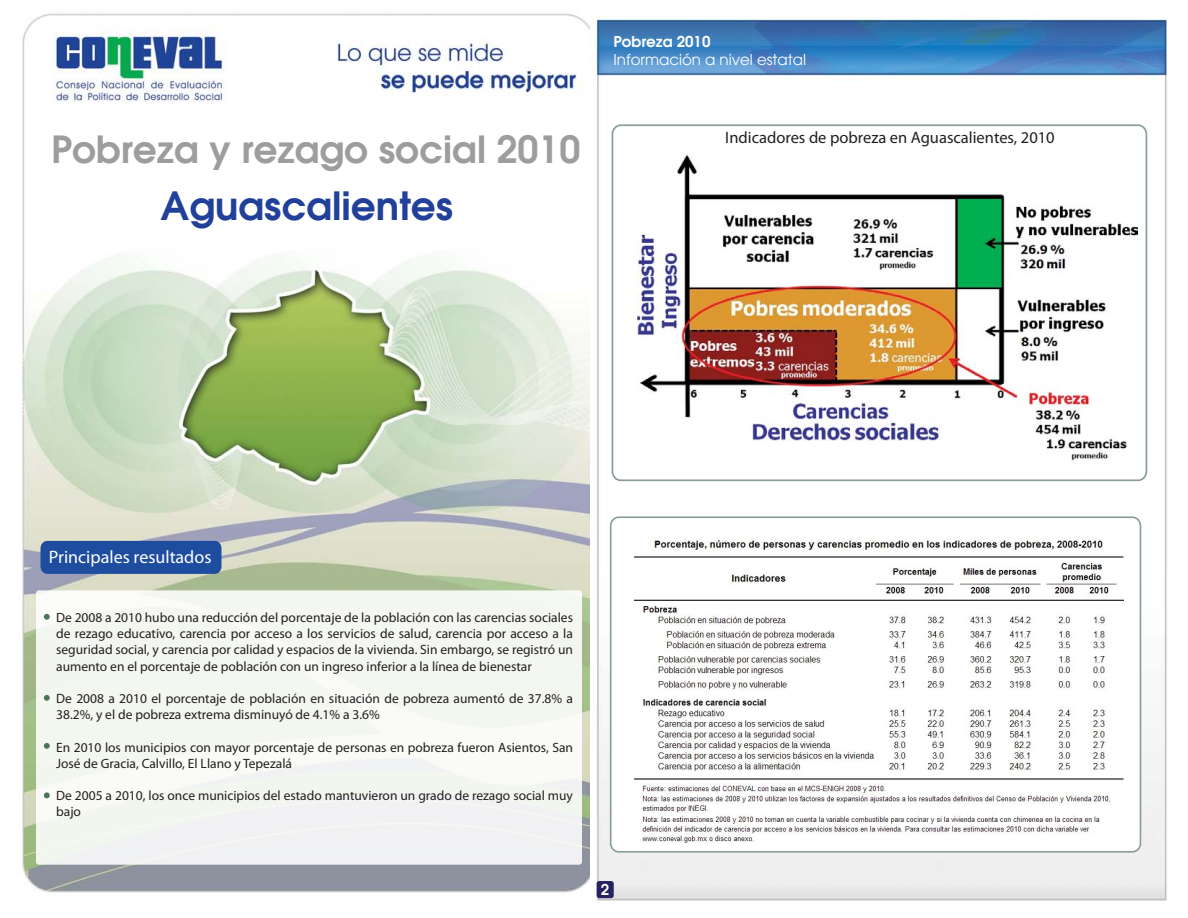
<style>
.page{position:relative;width:1188px;height:918px;background:#fff}
.page>*{position:absolute;margin:0;border:0;box-sizing:border-box;transform-origin:0 0}
.t1{font:600 39px "Avant Garde";color:#214099}
.t2{font:600 37.5px "Avant Garde";color:#9d9d9d}
.t3{font:18px "Myriad Pro";color:#fff}
.t4{font:16.5px "Myriad Pro";color:#231f20}
.t5{font:15px/18px "Avant Garde";color:#fff}
.t6{font:600 15px "Avant Garde";color:#fff}
.t7{font:13.5px/16.2px "Myriad Pro";color:#231f20}
.s1{font-weight:600}
</style>
<div class="page">
<img style="left:21px;top:13px;width:570px;height:880px">
<div style="left:40px;top:541px;width:181px;height:33px;background:#1e4c9f;border-radius:7px"></div>
<div style="left:36px;top:590px;width:546px;height:275px;background:#f3f7f1;border-radius:3px"></div>
<svg style="left:44px;top:614px;width:6px;height:6px"></svg>
<svg style="left:44px;top:695px;width:6px;height:6px"></svg>
<svg style="left:44px;top:743px;width:6px;height:6px"></svg>
<svg style="left:44px;top:792px;width:6px;height:6px"></svg>
<img style="left:596px;top:18px;width:571px;height:883px">
<div style="left:611px;top:517px;width:529px;height:335px;background:#fff;border-radius:8px"></div>
<div style="left:610px;top:516px;width:531px;height:337px;border:2px solid #899d9a;border-radius:8px"></div>
<div style="left:597px;top:881px;width:17px;height:17px;background:#262261;border-radius:3px"></div>
<div style="left:612px;top:125px;width:534px;height:355px;background:#fff;border-radius:9px"></div>
<div style="left:612px;top:124px;width:535px;height:357px;border:2px solid #899d9a;border-radius:9px"></div>
<img style="left:636px;top:154px;width:501px;height:307px">
<img style="left:635px;top:537px;width:488px;height:306px">
<p class="t2" style="left:51px;top:124px;width:531px">Pobreza y rezago social 2010</p>
<p class="t1" style="left:160px;top:180px;width:294px">Aguascalientes</p>
<p class="t5" style="left:614px;top:33px;width:194px"><span class="s1">Pobreza 2010<br></span>Información a nivel estatal</p>
<p class="t4" style="left:725px;top:129px;width:331px">Indicadores de pobreza en Aguascalientes, 2010</p>
<p class="t3" style="left:49px;top:547px;width:164px">Principales resultados</p>
<p class="t7" style="left:56px;top:610px;width:518px;text-align:justify">De 2008 a 2010 hubo una reducción del porcentaje de la población con las carencias sociales de rezago educativo, carencia por acceso a los servicios de salud, carencia por acceso a la seguridad social, y carencia por calidad y espacios de la vivienda. Sin embargo, se registró un aumento en el porcentaje de población con un ingreso inferior a la línea de bienestar</p>
<p class="t7" style="left:56px;top:691px;width:518px">De 2008 a 2010 el porcentaje de población en situación de pobreza aumentó de 37.8% a<br>38.2%, y el de pobreza extrema disminuyó de 4.1% a 3.6%</p>
<p class="t7" style="left:56px;top:739px;width:518px">En 2010 los municipios con mayor porcentaje de personas en pobreza fueron Asientos, San<br>José de Gracia, Calvillo, El Llano y Tepezalá</p>
<p class="t7" style="left:56px;top:788px;width:518px">De 2005 a 2010, los once municipios del estado mantuvieron un grado de rezago social muy bajo</p>
<p class="t6" style="left:601px;top:880px;width:10px">2</p>
</div>
